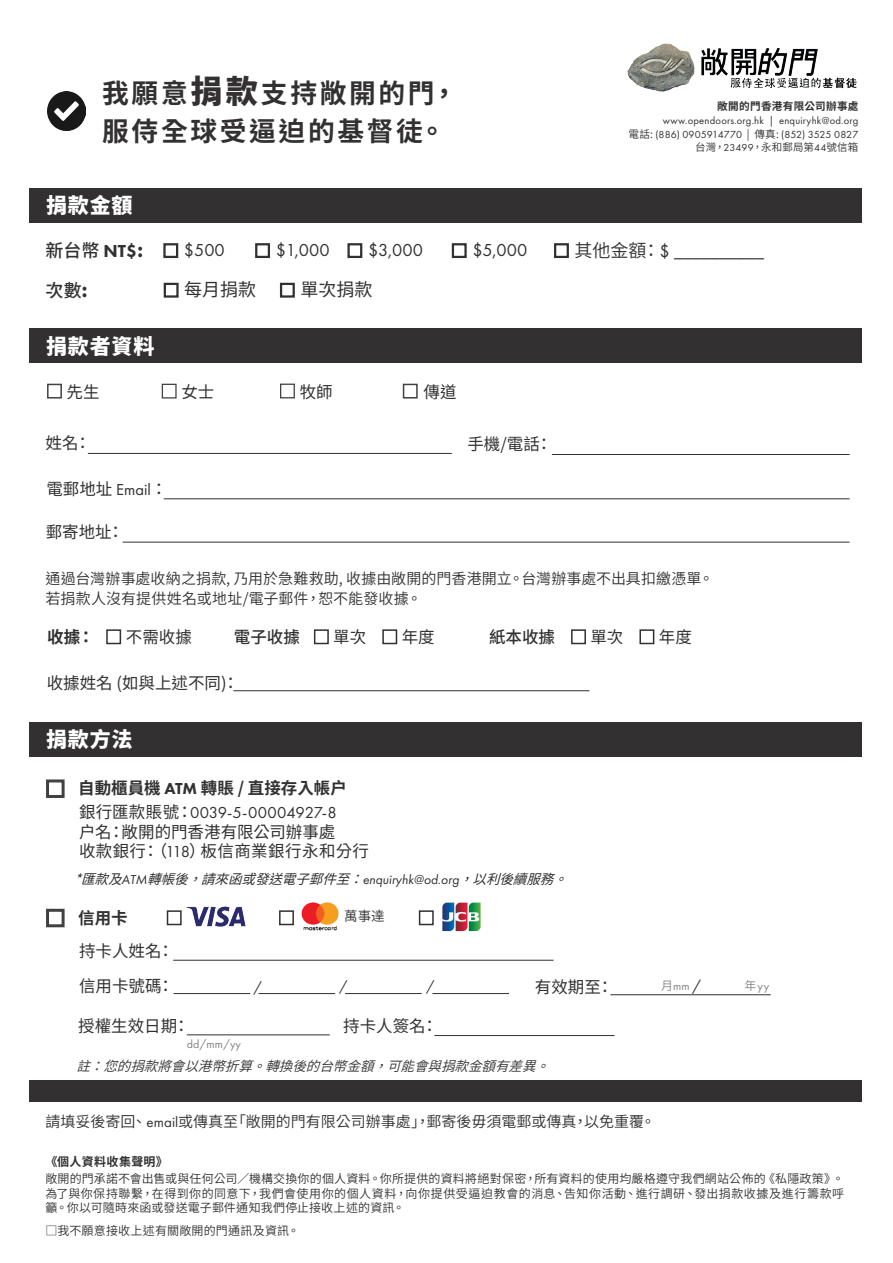
<style>
.page{position:relative;width:893px;height:1263px;background:#fff}
.page>*{position:absolute;margin:0;border:0;box-sizing:border-box;transform-origin:0 0}
.t1{font:700 26.7px "Source Han Sans TW";letter-spacing:.1em;color:#323031}
.t2{font:800 21px "Source Han Sans TW";letter-spacing:.04em;color:#fff}
.t3{font:800 21px "Source Han Sans CN";letter-spacing:.04em;color:#fff}
.t4{font:18px "Futura PT";color:#323031}
.t5{font:500 18px "Source Han Sans TW";color:#323031}
.t6{font:18px "Source Han Sans TW";letter-spacing:-.005em;color:#323031}
.t7{font:16.5px "Source Han Sans TW";color:#323031}
.t8{font:16.5px "Futura PT";letter-spacing:-.005em;color:#323031}
.t9{font:700 16.5px "Source Han Sans TW";color:#323031}
.t10{font:16.5px "Source Han Sans TW";letter-spacing:.02em;color:#323031}
.t11{font:500 16.5px "Source Han Sans TW";color:#323031}
.t12{font:15.3px "Futura PT";color:#323031}
.t13{font:15px "Source Han Sans TW";color:#323031}
.t14{font:14.4px "Futura PT";color:#323031}
.t15{font:italic 13.5px "Source Han Sans TW";color:#322f31}
.t16{font:italic 13.5px "Source Han Sans TW";color:#322f31}
.t17{font:13.5px "Source Han Sans CN";color:#323031}
.t18{font:12px/14.4px "Source Han Sans TW";letter-spacing:.02em;color:#323031;text-align:justify}
.t19{font:12px "Futura PT";color:#808285}
.t20{font:700 12px "Source Han Sans TW";letter-spacing:.025em;color:#323031}
.t21{font:10.65px "Futura PT";letter-spacing:.02em;color:#323031}
.t22{font:10.65px "Futura PT";color:#323031}
.t23{font:700 10.65px "Source Han Sans TW";letter-spacing:.03em;color:#323031}
.t24{font:10.5px "Source Han Sans TW";color:#323031}
.s1{font-weight:800;font-size:32.1px}
.s2{font-family:"Koz Min Pr 6 N"}
.s3{font-family:"Source Han Sans TW"}
.s4{font-family:"Futura PT"}
.s5{font-family:"Source Han Sans CN"}
.s6{font-family:"Futura PT";font-weight:800}
.s7{font-weight:800}
</style>
<div class="page">
<img style="left:627px;top:43px;width:230px;height:49px">
<img style="left:47px;top:91px;width:39px;height:39px">
<div style="left:30px;top:189px;width:832px;height:34px;background:#323031"></div>
<div style="left:163px;top:243px;width:15px;height:15px;border:2px solid #323031"></div>
<div style="left:255px;top:243px;width:15px;height:15px;border:2px solid #323031"></div>
<div style="left:347px;top:243px;width:15px;height:15px;border:2px solid #323031"></div>
<div style="left:452px;top:243px;width:15px;height:15px;border:2px solid #323031"></div>
<div style="left:554px;top:243px;width:15px;height:15px;border:2px solid #323031"></div>
<div style="left:30px;top:329px;width:832px;height:34px;background:#323031"></div>
<hr style="left:88px;top:453px;width:364px;height:1px;background:#323031">
<hr style="left:164px;top:498px;width:686px;height:1px;background:#323031">
<div style="left:47px;top:384px;width:15px;height:14px;border:2px solid #414142"></div>
<div style="left:403px;top:384px;width:15px;height:14px;border:2px solid #414142"></div>
<hr style="left:123px;top:542px;width:727px;height:1px;background:#323031">
<hr style="left:552px;top:454px;width:298px;height:1px;background:#323031">
<div style="left:30px;top:722px;width:832px;height:34px;background:#323031"></div>
<div style="left:46px;top:779px;width:19px;height:19px;border:3px solid #414142"></div>
<div style="left:46px;top:909px;width:19px;height:18px;border:3px solid #414142"></div>
<div style="left:167px;top:910px;width:15px;height:15px;border:2px solid #323031"></div>
<div style="left:279px;top:910px;width:15px;height:15px;border:2px solid #323031"></div>
<hr style="left:173px;top:960px;width:380px;height:1px;background:#323031">
<div style="left:419px;top:910px;width:15px;height:15px;border:2px solid #323031"></div>
<hr style="left:434px;top:1035px;width:180px;height:1px;background:#323031">
<div style="left:30px;top:1081px;width:832px;height:21px;background:#323031"></div>
<div style="left:314px;top:629px;width:15px;height:15px;border:2px solid #323031"></div>
<div style="left:106px;top:629px;width:15px;height:15px;border:2px solid #323031"></div>
<hr style="left:233px;top:690px;width:356px;height:1px;background:#323031">
<div style="left:162px;top:384px;width:15px;height:14px;border:1px solid #414142"></div>
<hr style="left:187px;top:1034px;width:143px;height:1px;background:#323031">
<hr style="left:610px;top:994px;width:161px;height:1px;background:#323031">
<hr style="left:174px;top:993px;width:76px;height:1px;background:#323031">
<hr style="left:259px;top:993px;width:76px;height:1px;background:#323031">
<hr style="left:345px;top:993px;width:77px;height:1px;background:#323031">
<hr style="left:432px;top:993px;width:77px;height:1px;background:#323031">
<img style="left:442px;top:902px;width:39px;height:30px">
<img style="left:186px;top:906px;width:60px;height:21px">
<img style="left:301px;top:902px;width:38px;height:29px">
<div style="left:164px;top:283px;width:15px;height:15px;border:2px solid #323031"></div>
<div style="left:280px;top:283px;width:15px;height:15px;border:2px solid #323031"></div>
<div style="left:280px;top:384px;width:15px;height:14px;border:1px solid #414142"></div>
<div style="left:382px;top:629px;width:15px;height:15px;border:2px solid #323031"></div>
<div style="left:571px;top:629px;width:15px;height:15px;border:2px solid #323031"></div>
<div style="left:639px;top:629px;width:15px;height:15px;border:2px solid #323031"></div>
<p class="t1" style="left:102px;top:78px;width:357px">我願意<span class="s1">捐款</span>支持敞開的門，</p>
<p class="t1" style="left:102px;top:116px;width:345px">服侍全球受逼迫的基督徒。</p>
<p class="t23" style="left:717px;top:100px;width:143px">敞開的門香港有限公司辦事處</p>
<p class="t21" style="left:663px;top:114px;width:197px">www.opendoors<span class="s2">.</span>org.hk | enquiryhk@od.org</p>
<p class="t22" style="left:629px;top:129px;width:231px"><span class="s3">電話:</span> (886) 0905914770 <span class="s3">| 傳真:</span> (852) 3525 0827</p>
<p class="t24" style="left:695px;top:142px;width:165px">台灣，<span class="s4">23499</span>，永和郵局第<span class="s4">44</span><span class="s5">號信箱</span></p>
<p class="t2" style="left:46px;top:193px;width:88px">捐款金額</p>
<p class="t5" style="left:45px;top:240px;width:99px">新台幣 <span class="s6">NT$</span><span class="s7">:</span></p>
<p class="t4" style="left:184px;top:239px;width:42px">$500</p>
<p class="t4" style="left:276px;top:239px;width:55px">$1,000</p>
<p class="t4" style="left:368px;top:239px;width:56px">$3,000</p>
<p class="t4" style="left:472px;top:239px;width:56px">$5,000</p>
<p class="t4" style="left:575px;top:240px;width:191px"><span class="s3">其他金額：</span> $ __________</p>
<p class="t5" style="left:46px;top:281px;width:44px">次數<span class="s7">:</span></p>
<p class="t6" style="left:184px;top:280px;width:73px">每月捐款</p>
<p class="t6" style="left:301px;top:280px;width:73px">單次捐款</p>
<p class="t3" style="left:46px;top:334px;width:110px">捐款者資料</p>
<p class="t7" style="left:181px;top:382px;width:34px">女士</p>
<p class="t7" style="left:300px;top:382px;width:34px">牧師</p>
<p class="t7" style="left:67px;top:382px;width:34px">先生</p>
<p class="t7" style="left:424px;top:382px;width:34px">傳道</p>
<p class="t7" style="left:45px;top:433px;width:47px">姓名：</p>
<p class="t7" style="left:467px;top:434px;width:86px">手機/電話：</p>
<p class="t7" style="left:46px;top:480px;width:122px">電郵地址 <span class="s4">Email</span>：</p>
<p class="t7" style="left:46px;top:523px;width:80px">郵寄地址：</p>
<p class="t13" style="left:45px;top:570px;width:670px">通過台灣辦事處收納之捐款, 乃用於急難救助, 收據由敞開的門香港開立。台灣辦事處不出具扣繳憑單。</p>
<p class="t13" style="left:45px;top:590px;width:378px">若捐款人沒有提供姓名或地址/電子郵件，恕不能發收據。</p>
<p class="t7" style="left:126px;top:627px;width:67px">不需收據</p>
<p class="t7" style="left:333px;top:627px;width:34px">單次</p>
<p class="t7" style="left:47px;top:673px;width:194px">收據姓名 (如與上述不同)：</p>
<p class="t9" style="left:47px;top:627px;width:49px">收據：</p>
<p class="t11" style="left:234px;top:627px;width:67px">電子收據</p>
<p class="t11" style="left:489px;top:627px;width:67px">紙本收據</p>
<p class="t7" style="left:590px;top:627px;width:34px">單次</p>
<p class="t7" style="left:659px;top:627px;width:34px">年度</p>
<p class="t7" style="left:402px;top:627px;width:34px">年度</p>
<p class="t2" style="left:46px;top:728px;width:88px">捐款方法</p>
<p class="t9" style="left:78px;top:779px;width:270px">自動櫃員機 <span class="s6">ATM</span> 轉賬 / 直接存入帳户</p>
<p class="t8" style="left:79px;top:802px;width:259px"><span class="s3">銀行匯款賬號：</span>0039-5-00004927-8</p>
<p class="t7" style="left:79px;top:822px;width:258px">户名：敞開的門香港有限公司辦事處</p>
<p class="t10" style="left:79px;top:842px;width:291px">收款銀行：（<span class="s4">118</span>）板信商業銀行永和分行</p>
<p class="t15" style="left:75px;top:871px;width:504px">*匯款及<span class="s4">A TM</span> 轉帳後，請來函或發送電子郵件至：<span class="s4">e n q u i ry h k @ o d . o rg</span> ，以利後續服務。</p>
<p class="t9" style="left:78px;top:908px;width:51px">信用卡</p>
<p class="t17" style="left:344px;top:908px;width:42px">萬事達</p>
<p class="t7" style="left:79px;top:942px;width:96px">持卡人姓名：</p>
<p class="t7" style="left:79px;top:977px;width:96px">信用卡號碼：</p>
<p class="t14" style="left:253px;top:978px;width:10px">/</p>
<p class="t14" style="left:339px;top:978px;width:10px">/</p>
<p class="t14" style="left:426px;top:978px;width:10px">/</p>
<p class="t7" style="left:535px;top:978px;width:80px">有效期至：</p>
<p class="t19" style="left:661px;top:979px;width:30px"><span class="s5">月</span>mm</p>
<p class="t12" style="left:692px;top:977px;width:11px">/</p>
<p class="t19" style="left:745px;top:979px;width:26px"><span class="s5">年</span>yy</p>
<p class="t7" style="left:78px;top:1017px;width:113px">授權生效日期：</p>
<p class="t19" style="left:187px;top:1037px;width:56px">dd/mm/yy</p>
<p class="t7" style="left:343px;top:1017px;width:96px">持卡人簽名：</p>
<p class="t16" style="left:76px;top:1058px;width:484px">註：您的捐款將會以港幣折算。轉換後的台幣金額，可能會與捐款金額有差異。</p>
<p class="t13" style="left:45px;top:1113px;width:611px">請填妥後寄回、<span class="s4">email</span>或傳真至「敞開的門有限公司辦事處」，郵寄後毋須電郵或傳真，以免重覆。</p>
<p class="t20" style="left:45px;top:1155px;width:124px">《個人資料收集聲明》</p>
<p class="t18" style="left:45px;top:1172px;width:800px">敞開的門承諾不會出售或與任何公司／機構交換你的個人資料。你所提供的資料將絕對保密，所有資料的使用均嚴格遵守我們網站公佈的《私隱政策》。為了與你保持聯繫，在得到你的同意下，我們會使用你的個人資料，向你提供受逼迫教會的消息、告知你活動、進行調研、發出捐款收據及進行籌款呼籲。你以可隨時來函或發送電子郵件通知我們停止接收上述的資訊。</p>
<p class="t18" style="left:45px;top:1223px;width:256px">□我不願意接收上述有關敞開的門通訊及資訊。</p>
</div>
